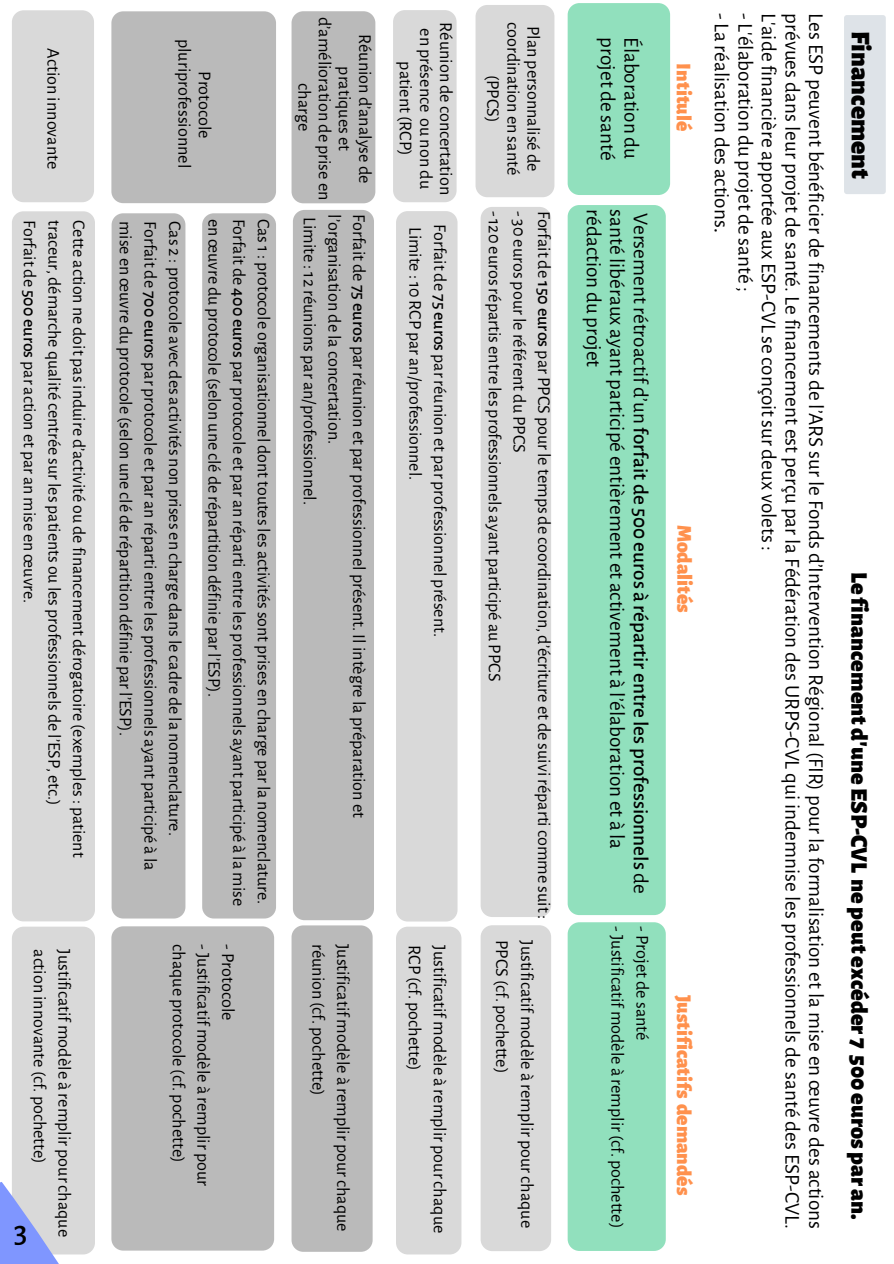
<style>
.page{position:relative;width:894px;height:1264px;background:#fff}
.page>*{position:absolute;margin:0;border:0;box-sizing:border-box;transform-origin:0 0}
.t1{font:500 32.55px "Alegreya Sans";color:#000}
.t2{font:900 27.3px "Alegreya Sans";color:#000}
.t3{font:900 24px "Alegreya Sans";color:#000}
.t4{font:21.15px/23.5px "Alegreya Sans";color:#000}
.t5{font:900 21.15px "Alegreya Sans";color:#ff914d}
.t6{font:18.15px/20.2px "Alegreya Sans";color:#000}
.t7{font:18px/24.6px "Alegreya Sans";color:#000}
.s1{font-weight:500}
</style>
<div class="page">
<div style="left:843px;top:15px;width:42px;height:179px;background:#dee3e8;border-radius:3px"></div>
<div style="left:567px;top:922px;width:98px;height:328px;background:#91e0bd;border-radius:12px"></div>
<div style="left:567px;top:205px;width:98px;height:710px;background:#91e0bd;border-radius:12px"></div>
<div style="left:567px;top:3px;width:103px;height:192px;background:#91e0bd;border-radius:12px"></div>
<div style="left:480px;top:925px;width:71px;height:326px;background:#d9d9d9;border-radius:12px"></div>
<div style="left:475px;top:5px;width:79px;height:192px;background:#d9d9d9;border-radius:12px"></div>
<div style="left:291px;top:925px;width:81px;height:326px;background:#bababa;border-radius:12px"></div>
<div style="left:293px;top:210px;width:81px;height:710px;background:#bababa;border-radius:12px"></div>
<div style="left:291px;top:11px;width:84px;height:192px;background:#bababa;border-radius:12px"></div>
<div style="left:480px;top:207px;width:71px;height:710px;background:#d9d9d9;border-radius:12px"></div>
<div style="left:396px;top:926px;width:65px;height:328px;background:#d9d9d9;border-radius:12px"></div>
<div style="left:393px;top:10px;width:63px;height:192px;background:#d9d9d9;border-radius:12px"></div>
<div style="left:111px;top:926px;width:163px;height:324px;background:#bababa;border-radius:12px"></div>
<div style="left:202px;top:213px;width:74px;height:705px;background:#bababa;border-radius:12px"></div>
<div style="left:111px;top:11px;width:165px;height:192px;background:#bababa;border-radius:12px"></div>
<div style="left:396px;top:211px;width:61px;height:710px;background:#d9d9d9;border-radius:12px"></div>
<div style="left:111px;top:213px;width:74px;height:705px;background:#bababa;border-radius:12px"></div>
<div style="left:12px;top:926px;width:83px;height:328px;background:#d9d9d9;border-radius:12px"></div>
<div style="left:12px;top:10px;width:82px;height:192px;background:#d9d9d9;border-radius:12px"></div>
<svg style="left:0;top:1182px;width:76px;height:81px"></svg>
<div style="left:12px;top:211px;width:83px;height:710px;background:#d9d9d9;border-radius:12px"></div>
<p class="t6" style="left:63px;top:48px;width:122px;rotate:90deg">Action innovante</p>
<p class="t7" style="left:91px;top:220px;width:639px;rotate:90deg">Cette action ne doit pas induire d’activité ou de financement dérogatoire (exemples : patient traceur, démarche qualité centrée sur les patients ou les professionnels de l’ESP, etc.)<br>Forfait de <span class="s1">500 euros</span> par action et par an mise en œuvre.</p>
<p class="t6" style="left:76px;top:949px;width:289px;line-height:24.6px;rotate:90deg">Justificatif modèle à remplir pour chaque action innovante (cf. pochette)</p>
<h1 class="t1" style="left:14px;top:1212px;width:15px">3</h1>
<p class="t6" style="left:214px;top:39px;width:131px;text-align:center;rotate:90deg">Protocole pluriprofessionnel</p>
<p class="t7" style="left:275px;top:219px;width:688px;text-align:justify;rotate:90deg">Cas 1 : protocole organisationnel dont toutes les activités sont prises en charge par la nomenclature.<br>Forfait de <span class="s1">400 euros</span> par protocole et par an réparti entre les professionnels ayant participé à la mise en œuvre du protocole (selon une clé de répartition définie par l’ESP).</p>
<p class="t6" style="left:237px;top:944px;width:78px;rotate:90deg">- Protocole</p>
<p class="t7" style="left:187px;top:221px;width:650px;rotate:90deg">Cas 2 : protocole avec des activités non prises en charge dans le cadre de la nomenclature.<br>Forfait de <span class="s1">700 euro</span>s par protocole et par an réparti entre les professionnels ayant participé à la mise en œuvre du protocole (selon une clé de répartition définie par l’ESP).</p>
<p class="t6" style="left:215px;top:944px;width:243px;line-height:24.6px;rotate:90deg">- Justificatif modèle à remplir pour chaque protocole (cf. pochette)</p>
<p class="t6" style="left:374px;top:17px;width:185px;text-align:center;rotate:90deg">Réunion d’analyse de pratiques et d’amélioration de prise en charge</p>
<p class="t6" style="left:371px;top:214px;width:605px;line-height:24.6px;rotate:90deg">Forfait de <span class="s1">75 euros</span> par réunion et par professionnel présent. Il intègre la préparation et l’organisation de la concertation.<br>Limite : 12 réunions par an/professionnel.</p>
<p class="t6" style="left:456px;top:22px;width:174px;text-align:center;rotate:90deg">Réunion de concertation en présence ou non du patient (RCP)</p>
<p class="t7" style="left:451px;top:224px;width:414px;rotate:90deg">Forfait de <span class="s1">75 euros</span> par réunion et par professionnel présent.<br>Limite : 10 RCP par an/professionnel.</p>
<p class="t6" style="left:355px;top:943px;width:289px;line-height:24.6px;rotate:90deg">Justificatif modèle à remplir pour chaque réunion (cf. pochette)</p>
<p class="t6" style="left:451px;top:945px;width:289px;line-height:24.6px;rotate:90deg">Justificatif modèle à remplir pour chaque<br>RCP (cf. pochette)</p>
<p class="t6" style="left:543px;top:22px;width:155px;text-align:center;rotate:90deg">Plan personnalisé de coordination en santé (PPCS)</p>
<p class="t6" style="left:504px;top:211px;width:472px;rotate:90deg">- 120 euros répartis entre les professionnels ayant participé au PPCS</p>
<p class="t6" style="left:529px;top:211px;width:243px;rotate:90deg">- 30 euros pour le référent du PPCS</p>
<p class="t6" style="left:553px;top:211px;width:710px;rotate:90deg">Forfait de <span class="s1">150 euros</span> par PPCS pour le temps de coordination, d’écriture et de suivi réparti comme suit :</p>
<p class="t6" style="left:538px;top:939px;width:289px;line-height:24.6px;rotate:90deg">Justificatif modèle à remplir pour chaque<br>PPCS (cf. pochette)</p>
<p class="t4" style="left:642px;top:37px;width:124px;rotate:90deg">Élaboration du projet de santé</p>
<p class="t4" style="left:651px;top:209px;width:685px;rotate:90deg">Versement rétroactif d’un <span class="s1">forfait de 500 euros à répartir entre les professionnels</span> de santé libéraux ayant participé entièrement et activement à l’élaboration et à la rédaction du projet</p>
<p class="t6" style="left:651px;top:926px;width:116px;rotate:90deg">- Projet de santé</p>
<p class="t6" style="left:627px;top:926px;width:303px;rotate:90deg">- Justificatif modèle à remplir (cf. pochette)</p>
<p class="t5" style="left:695px;top:63px;width:69px;rotate:90deg">Intitulé</p>
<p class="t5" style="left:696px;top:524px;width:89px;rotate:90deg">Modalités</p>
<p class="t5" style="left:696px;top:994px;width:202px;rotate:90deg">Justificatifs demandés</p>
<p class="t4" style="left:732px;top:13px;width:221px;rotate:90deg">- La réalisation des actions<span class="s1">.</span></p>
<p class="t4" style="left:756px;top:13px;width:280px;rotate:90deg">- L'élaboration du projet de santé ;</p>
<p class="t4" style="left:827px;top:13px;width:1216px;text-align:justify;rotate:90deg">Les ESP peuvent bénéficier de financements de l’ARS sur le Fonds d’Intervention Régional (FIR) pour la formalisation et la mise en œuvre des actions prévues dans leur projet de santé. Le financement est perçu par la Fédération des URPS-CVL qui indemnise les professionnels de santé des ESP-CVL.<br>L'aide financière apportée aux ESP-CVL se conçoit sur deux volets :</p>
<h2 class="t2" style="left:876px;top:31px;width:149px;rotate:90deg">Financement</h2>
<h3 class="t3" style="left:872px;top:571px;width:649px;rotate:90deg">Le financement d'uneESP-CVL ne peut excéder 7 500 euros par an.</h3>
</div>
